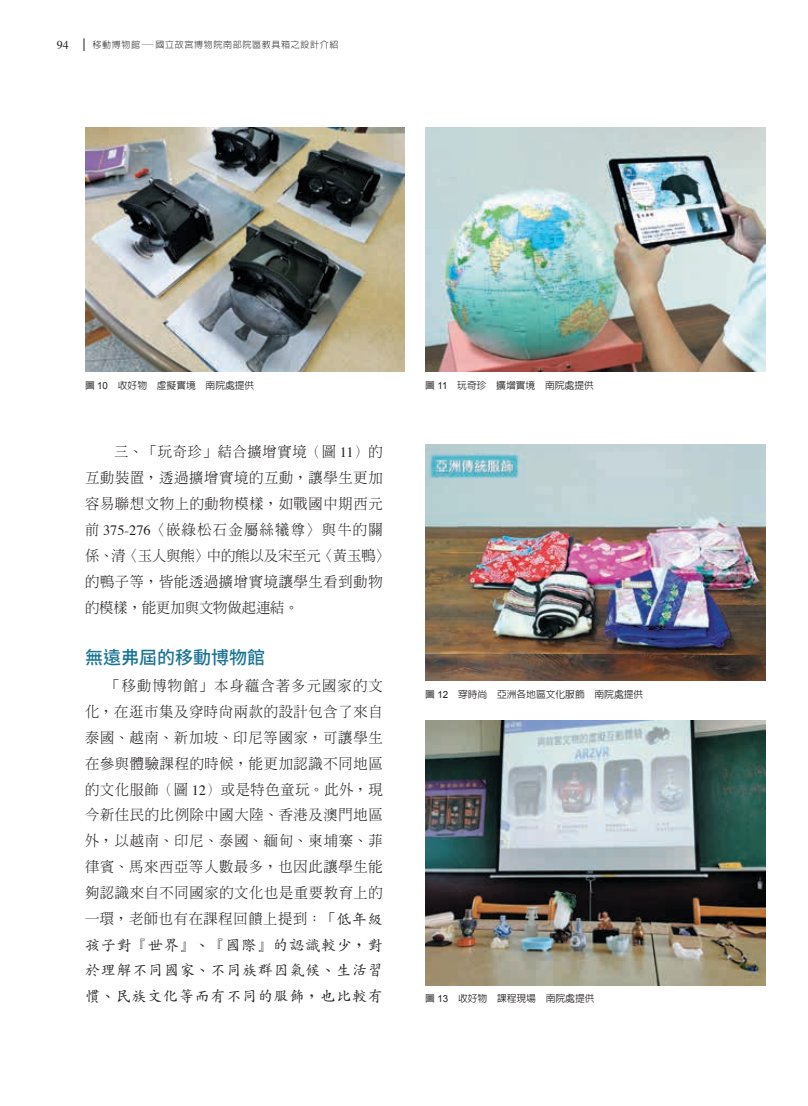
<style>
.page{position:relative;width:808px;height:1106px;background:#fff}
.page>*{position:absolute;margin:0;border:0;box-sizing:border-box;transform-origin:0 0}
.t1{font:500 18px "Noto Sans CJ Ktc";color:#1b7395}
.t2{font:500 15px/26px "AR Kai B5";letter-spacing:.055em;color:#231f20;text-align:justify}
.t3{font:300 14.25px/26px "AR Ming B5";letter-spacing:.05em;color:#231f20}
.t4{font:12px "Times";color:#231f20}
.t5{font:500 9.75px "AR Hei B5";color:#231f20}
.t6{font:300 9px "AR Hei B5";letter-spacing:.075em;color:#231f20}
.s1{font-family:"Arial";font-weight:400}
.s2{font-family:"Times";font-weight:400}
.s3{font-family:"AR Kai B5";font-weight:500;font-size:15px}
</style>
<div class="page">
<svg style="left:84px;top:38px;width:1px;height:13px"></svg>
<img style="left:85px;top:128px;width:319px;height:244px">
<img style="left:425px;top:128px;width:340px;height:244px">
<img style="left:425px;top:444px;width:340px;height:237px">
<img style="left:425px;top:720px;width:340px;height:265px">
<p class="t4" style="left:57px;top:34px;width:13px">94</p>
<p class="t6" style="left:92px;top:40px;width:248px">移動博物館—國立故宮博物院南部院區教具箱之設計介紹</p>
<p class="t5" style="left:85px;top:380px;width:171px">圖 <span class="s1">10</span>　收好物　虛擬實境　南院處提供</p>
<p class="t5" style="left:425px;top:380px;width:170px">圖 <span class="s1">11</span>　玩奇珍　擴增實境　南院處提供</p>
<p class="t3" style="left:85px;top:439px;width:306px;text-indent:29px">三、「玩奇珍」結合擴增實境（圖 <span class="s2">11</span>）的互動裝置，透過擴增實境的互動，讓學生更加容易聯想文物上的動物模樣，如戰國中期西元前 <span class="s2">375-276</span>〈嵌綠松石金屬絲犧尊〉與牛的關係、清〈玉人與熊〉中的熊以及宋至元〈黃玉鴨〉的鴨子等，皆能透過擴增實境讓學生看到動物的模樣，能更加與文物做起連結。</p>
<p class="t1" style="left:85px;top:647px;width:181px">無遠弗屆的移動博物館</p>
<p class="t3" style="left:85px;top:672px;width:299px;text-align:justify;text-indent:21px">「移動博物館」本身蘊含著多元國家的文化，在逛市集及穿時尚兩款的設計包含了來自泰國、越南、新加坡、印尼等國家，可讓學生在參與體驗課程的時候，能更加認識不同地區的文化服飾（圖 <span class="s2">12</span>）或是特色童玩。此外，現今新住民的比例除中國大陸、香港及澳門地區外，以越南、印尼、泰國、緬甸、柬埔寨、菲律賓、馬來西亞等人數最多，也因此讓學生能夠認識來自不同國家的文化也是重要教育上的一環，老師也有在課程回饋上提到：「<span class="s3">低年級</span></p>
<p class="t2" style="left:85px;top:931px;width:299px">孩子對『世界』、『國際』的認識較少，對於理解不同國家、不同族群因氣候、生活習慣、民族文化等而有不同的服飾，也比較有</p>
<p class="t5" style="left:425px;top:689px;width:220px">圖 <span class="s1">12</span>　穿時尚　亞洲各地區文化服飾　南院處提供</p>
<p class="t5" style="left:425px;top:993px;width:171px">圖 <span class="s1">13</span>　收好物　課程現場　南院處提供</p>
</div>
